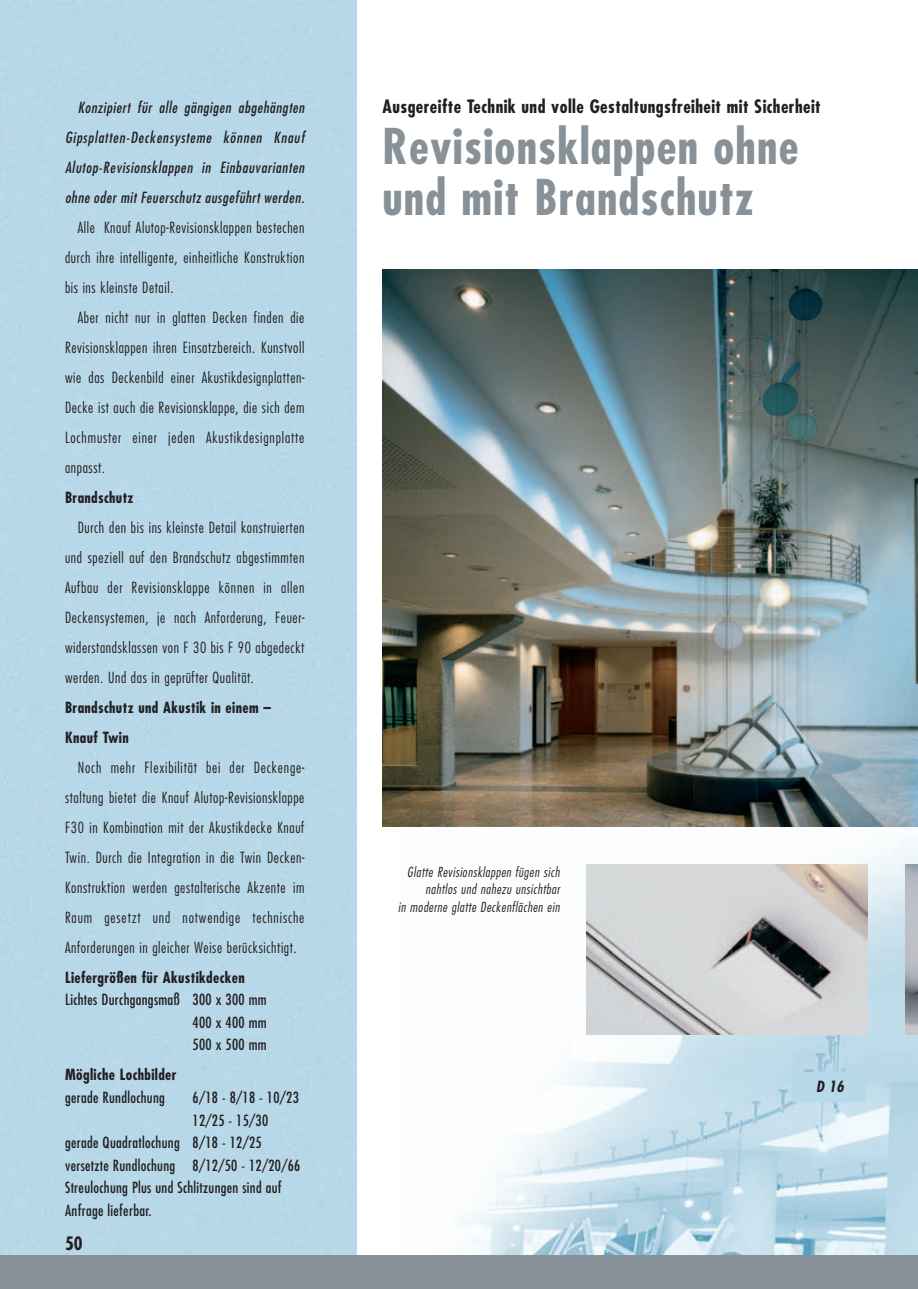
<style>
.page{position:relative;width:918px;height:1289px;background:#fff}
.page>*{position:absolute;margin:0;border:0;box-sizing:border-box;transform-origin:0 0}
.t1{font:700 condensed 48px/51px "Futura";letter-spacing:.025em;color:#879197}
.t2{font:700 condensed 18px "Futura";letter-spacing:.025em;color:#231f20}
.t3{font:300 condensed 15px/30px "Futura";letter-spacing:.04em;color:#231f20;text-align:justify}
.t4{font:condensed 15px/22.5px "Futura";letter-spacing:.02em;color:#231f20;text-align:justify}
.t5{font:italic condensed 15px/30px "Futura";letter-spacing:.04em;color:#231f20;text-align:justify}
.t6{font:700 condensed 15px/30px "Futura";letter-spacing:.025em;color:#231f20}
.t7{font:italic 700 condensed 15px "Futura";color:#231f20}
.t8{font:italic 300 condensed 13.5px/17.5px "Futura";letter-spacing:.04em;color:#231f20;text-align:right}
</style>
<div class="page">
<img style="left:398px;top:826px;width:520px;height:429px">
<div style="left:905px;top:1255px;width:13px;height:33px;background:#879197"></div>
<div style="left:0;top:1255px;width:905px;height:33px;background:#879197"></div>
<div style="left:793px;top:1072px;width:74px;height:30px;background:#b8d9e9"></div>
<img style="left:587px;top:864px;width:280px;height:170px">
<img style="left:905px;top:864px;width:13px;height:170px">
<img style="left:382px;top:269px;width:536px;height:557px">
<p class="t5" style="left:65px;top:93px;width:241px;text-indent:13px">Konzipiert für alle gängigen abgehängten Gipsplatten-Deckensysteme können Knauf Alutop-Revisionsklappen in Einbauvarianten ohne oder mit Feuerschutz ausgeführt werden.</p>
<p class="t3" style="left:65px;top:213px;width:241px;text-indent:13px">Alle Knauf Alutop-Revisionsklappen bestechen durch ihre intelligente, einheitliche Konstruktion bis ins kleinste Detail.</p>
<p class="t3" style="left:65px;top:303px;width:241px;text-indent:13px">Aber nicht nur in glatten Decken finden die Revisionsklappen ihren Einsatzbereich. Kunstvoll wie das Deckenbild einer Akustikdesignplatten-Decke ist auch die Revisionsklappe, die sich dem Lochmuster einer jeden Akustikdesignplatte anpasst.</p>
<p class="t6" style="left:65px;top:483px;width:70px">Brandschutz</p>
<p class="t3" style="left:65px;top:513px;width:241px;text-indent:13px">Durch den bis ins kleinste Detail konstruierten und speziell auf den Brandschutz abgestimmten Aufbau der Revisionsklappe können in allen Deckensystemen, je nach Anforderung, Feuer&shy;widerstandsklassen von F 30 bis F 90 abgedeckt werden. Und das in geprüfter Qualität.</p>
<p class="t6" style="left:65px;top:693px;width:207px">Brandschutz und Akustik in einem –<br>Knauf Twin</p>
<p class="t3" style="left:65px;top:753px;width:241px;text-indent:13px">Noch mehr Flexibilität bei der Deckenge&shy;staltung bietet die Knauf Alutop-Revisionsklappe F30 in Kombination mit der Akustikdecke Knauf Twin. Durch die Integration in die Twin Decken-Konstruktion werden gestalterische Akzente im Raum gesetzt und notwendige technische Anforderungen in gleicher Weise berücksichtigt.</p>
<p class="t6" style="left:65px;top:963px;width:181px">Liefergrößen für Akustikdecken</p>
<p class="t4" style="left:193px;top:989px;width:76px;text-indent:-128px">Lichtes Durchgangsmaß 300 x 300 mm 400 x 400 mm 500 x 500 mm</p>
<p class="t6" style="left:65px;top:1061px;width:113px">Mögliche Lochbilder</p>
<p class="t4" style="left:65px;top:1087px;width:101px">gerade Rundlochung</p>
<p class="t4" style="left:193px;top:1087px;width:108px">6/18 - 8/18 - 10/23</p>
<p class="t4" style="left:193px;top:1109px;width:77px">12/25 - 15/30</p>
<p class="t4" style="left:65px;top:1132px;width:198px">gerade Quadratlochung 8/18 - 12/25</p>
<p class="t4" style="left:65px;top:1154px;width:237px">versetzte Rundlochung 8/12/50 - 12/20/66</p>
<p class="t4" style="left:65px;top:1177px;width:218px">Streulochung Plus und Schlitzungen sind auf</p>
<p class="t4" style="left:65px;top:1199px;width:88px">Anfrage lieferbar.</p>
<p class="t2" style="left:65px;top:1235px;width:19px">50</p>
<p class="t2" style="left:382px;top:99px;width:440px">Ausgereifte Technik und volle Gestaltungsfreiheit mit Sicherheit</p>
<h1 class="t1" style="left:382px;top:125px;width:418px">Revisionsklappen ohne und mit Brandschutz</h1>
<p class="t8" style="left:398px;top:863px;width:163px">Glatte Revisionsklappen fügen sich nahtlos und nahezu unsichtbar<br>in moderne glatte Deckenflächen ein</p>
<p class="t7" style="left:816px;top:1079px;width:29px">D 16</p>
</div>
